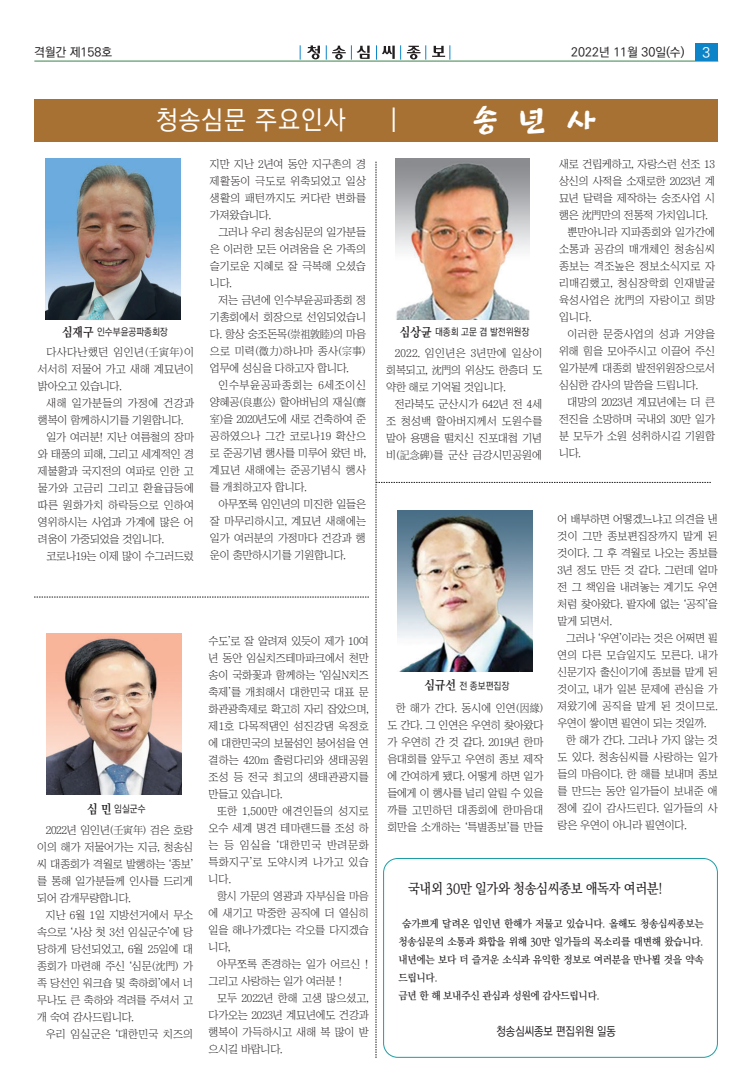
<style>
.page{position:relative;width:752px;height:1092px;background:#fff}
.page>*{position:absolute;margin:0;border:0;box-sizing:border-box;transform-origin:0 0}
.t1{font:32px "Jeju Hallasan";color:#fff;scale:.95 1}
.t2{font:500 26px "Ko Pub Dotum";letter-spacing:.05em;color:#fff;scale:.95 1}
.t3{font:500 14px "Ko Pub Batang";letter-spacing:-.025em;color:#231f20;scale:.9 1}
.t4{font:500 14px "Ko Pub Dotum";color:#fff}
.t5{font:500 12.3px "Ko Pub Dotum";color:#231f20}
.t6{font:500 12px "Ko Pub Dotum";color:#231f20;scale:.9 1}
.t7{font:11px/17px "Chosunilbo NM";letter-spacing:-.01em;color:#231f20;text-align:justify}
.t8{font:11px "Chosunilbo NM";letter-spacing:.015em;color:#231f20}
.t9{font:11px "Chosunilbo NM";letter-spacing:.025em;color:#231f20}
.t10{font:11px "Chosunilbo NM";letter-spacing:.01em;color:#231f20}
.t11{font:500 10.5px/18px "Ko Pub Batang";letter-spacing:-.025em;color:#231f20;scale:.95 1}
.t12{font:500 10px "Ko Pub Dotum";color:#231f20;scale:.9 1}
.s1{font-family:"Ko Pub Batang";font-weight:700;font-size:12.5px}
</style>
<div class="page">
<svg style="left:307px;top:45px;width:13px;height:14px"></svg>
<hr style="left:34px;top:61px;width:683px;height:1px;background:#388449">
<svg style="left:300px;top:45px;width:1px;height:15px"></svg>
<svg style="left:326px;top:45px;width:19px;height:15px"></svg>
<svg style="left:351px;top:45px;width:18px;height:15px"></svg>
<svg style="left:376px;top:45px;width:18px;height:15px"></svg>
<svg style="left:400px;top:45px;width:26px;height:15px"></svg>
<svg style="left:432px;top:45px;width:18px;height:15px"></svg>
<div style="left:694px;top:44px;width:23px;height:17px;background:#0c84c7"></div>
<div style="left:34px;top:99px;width:683px;height:43px;background:#a87134"></div>
<img style="left:45px;top:159px;width:135px;height:161px">
<img style="left:47px;top:634px;width:134px;height:160px">
<svg style="left:34px;top:596px;width:335px;height:1px"></svg>
<svg style="left:375px;top:162px;width:335px;height:895px"></svg>
<p class="t5" style="left:34px;top:46px;width:79px">격월간 제158호</p>
<p class="t5" style="left:571px;top:46px;width:115px">2022년 11월 30일(수)</p>
<p class="t4" style="left:702px;top:45px;width:9px">3</p>
<h2 class="t2" style="left:156px;top:107px;width:201px">청송심문 주요인사</h2>
<h2 class="t2" style="left:388px;top:107px;width:12px">|</h2>
<h1 class="t1" style="left:472px;top:104px;width:131px">송 년 사</h1>
<p class="t12" style="left:62px;top:327px;width:119px"><span class="s1">심재구</span> 인수부윤공파종회장</p>
<p class="t7" style="left:38px;top:344px;width:157px;text-indent:9px">다사다난했던 임인년(壬寅年)이 서서히 저물어 가고 새해 계묘년이 밝아오고 있습니다.</p>
<p class="t9" style="left:46px;top:397px;width:149px">새해 일가분들의 가정에 건강과</p>
<p class="t7" style="left:38px;top:411px;width:147px">행복이 함께하시기를 기원합니다.</p>
<p class="t7" style="left:46px;top:428px;width:149px">일가 여러분! 지난 여름철의 장마</p>
<p class="t7" style="left:38px;top:445px;width:157px">와 태풍의 피해, 그리고 세계적인 경</p>
<p class="t7" style="left:38px;top:462px;width:157px">제불황과 국지전의 여파로 인한 고</p>
<p class="t8" style="left:38px;top:482px;width:157px">물가와 고금리 그리고 환율급등에</p>
<p class="t8" style="left:38px;top:499px;width:157px">따른 원화가치 하락등으로 인하여</p>
<p class="t7" style="left:38px;top:513px;width:157px">영위하시는 사업과 가계에 많은 어</p>
<p class="t7" style="left:38px;top:530px;width:127px">려움이 가중되었을 것입니다.</p>
<p class="t7" style="left:46px;top:547px;width:149px">코로나19는 이제 많이 수그러드렀</p>
<p class="t7" style="left:210px;top:156px;width:157px">지만 지난 2년여 동안 지구촌의 경 제활동이 극도로 위축되었고 일상 생활의 패턴까지도 커다란 변화를 가져왔습니다.</p>
<p class="t7" style="left:210px;top:224px;width:157px;text-indent:9px">그러나 우리 청송심문의 일가분들 은 이러한 모든 어려움을 온 가족의 슬기로운 지혜로 잘 극복해 오셨습 니다.</p>
<p class="t7" style="left:210px;top:292px;width:157px;text-indent:9px">저는 금년에 인수부윤공파종회 정 기총회에서 회장으로 선임되었습니 다. 항상 숭조돈목(崇祖敦睦)의 마음 으로 미력(微力)하나마 종사(宗事) 업무에 성심을 다하고자 합니다.</p>
<p class="t7" style="left:210px;top:377px;width:157px;text-indent:9px">인수부윤공파종회는 6세조이신 양혜공(良惠公) 할아버님의 재실(齋室)을 2020년도에 새로 건축하여 준 공하였으나 그간 코로나19 확산으 로 준공기념 행사를 미루어 왔던 바, 계묘년 새해에는 준공기념식 행사 를 개최하고자 합니다.</p>
<p class="t7" style="left:210px;top:496px;width:157px;text-indent:9px">아무쪼록 임인년의 미진한 일들은 잘 마무리하시고, 계묘년 새해에는 일가 여러분의 가정마다 건강과 행 운이 충만하시기를 기원합니다.</p>
<p class="t12" style="left:87px;top:803px;width:67px"><span class="s1">심 민</span> 임실군수</p>
<p class="t7" style="left:37px;top:821px;width:157px;text-indent:9px">2022년 임인년(壬寅年) 검은 호랑 이의 해가 저물어가는 지금, 청송심 씨 대종회가 격월로 발행하는 ‘종보’ 를 통해 일가분들께 인사를 드리게 되어 감개무량합니다.</p>
<p class="t7" style="left:37px;top:906px;width:157px;text-indent:9px">지난 6월 1일 지방선거에서 무소 속으로 ‘사상 첫 3선 임실군수’에 당 당하게 당선되었고, 6월 25일에 대 종회가 마련해 주신 ‘심문(沈門) 가 족 당선인 워크숍 및 축하회’에서 너 무나도 큰 축하와 격려를 주셔서 고 개 숙여 감사드립니다.</p>
<p class="t10" style="left:46px;top:1028px;width:149px">우리 임실군은 ‘대한민국 치즈의</p>
<p class="t7" style="left:208px;top:632px;width:162px">수도’로 잘 알려져 있듯이 제가 10여 년 동안 임실치즈테마파크에서 천만 송이 국화꽃과 함께하는 ‘임실N치즈 축제’를 개최해서 대한민국 대표 문 화관광축제로 확고히 자리 잡았으며, 제1호 다목적댐인 섬진강댐 옥정호 에 대한민국의 보물섬인 붕어섬을 연 결하는 420m 출렁다리와 생태공원 조성 등 전국 최고의 생태관광지를 만들고 있습니다.</p>
<p class="t7" style="left:208px;top:802px;width:162px;text-indent:9px">또한 1,500만 애견인들의 성지로 오수 세계 명견 테마랜드를 조성 하 는 등 임실을 ‘대한민국 반려문화 특화지구’로 도약시켜 나가고 있습 니다.</p>
<p class="t7" style="left:208px;top:887px;width:162px;text-indent:9px">항시 가문의 영광과 자부심을 마음 에 새기고 막중한 공직에 더 열심히 일을 해나가겠다는 각오를 다지겠습 니다,</p>
<p class="t7" style="left:208px;top:955px;width:162px;text-indent:9px">아무쪼록 존경하는 일가 어르신 ! 그리고 사랑하는 일가 여러분 !</p>
<p class="t7" style="left:208px;top:989px;width:162px;text-indent:9px">모두 2022년 한해 고생 많으셨고, 다가오는 2023년 계묘년에도 건강과 행복이 가득하시고 새해 복 많이 받 으시길 바랍니다.</p>
<p class="t12" style="left:400px;top:327px;width:145px"><span class="s1">심상균</span> 대종회 고문 겸 발전위원장</p>
<p class="t7" style="left:386px;top:344px;width:157px;text-indent:9px">2022. 임인년은 3년만에 일상이 회복되고, 沈門의 위상도 한층더 도 약한 해로 기억될 것입니다.</p>
<p class="t7" style="left:386px;top:395px;width:157px;text-indent:9px">전라북도 군산시가 642년 전 4세 조 청성백 할아버지께서 도원수를 맡아 용맹을 떨치신 진포대첩 기념 비(記念碑)를 군산 금강시민공원에</p>
<p class="t7" style="left:558px;top:156px;width:157px">새로 건립케하고, 자랑스런 선조 13</p>
<p class="t7" style="left:558px;top:173px;width:157px">상신의 사적을 소재로한 2023년 계</p>
<p class="t7" style="left:558px;top:190px;width:157px">묘년 달력을 제작하는 숭조사업 시</p>
<p class="t7" style="left:558px;top:207px;width:150px">행은 沈門만의 전통적 가치입니다.</p>
<p class="t7" style="left:567px;top:224px;width:149px">뿐만아니라 지파종회와 일가간에</p>
<p class="t8" style="left:558px;top:244px;width:157px">소통과 공감의 매개체인 청송심씨</p>
<p class="t8" style="left:558px;top:261px;width:157px">종보는 격조높은 정보소식지로 자</p>
<p class="t9" style="left:558px;top:278px;width:157px">리매김했고, 청심장학회 인재발굴</p>
<p class="t8" style="left:558px;top:295px;width:157px">육성사업은 沈門의 자랑이고 희망</p>
<p class="t7" style="left:558px;top:309px;width:34px">입니다.</p>
<p class="t9" style="left:567px;top:329px;width:149px">이러한 문중사업의 성과 거양을</p>
<p class="t7" style="left:558px;top:343px;width:157px">위해 힘을 모아주시고 이끌어 주신</p>
<p class="t7" style="left:558px;top:360px;width:157px">일가분께 대종회 발전위원장으로서</p>
<p class="t7" style="left:558px;top:377px;width:140px">심심한 감사의 말씀을 드립니다.</p>
<p class="t7" style="left:567px;top:394px;width:149px">대망의 2023년 계묘년에는 더 큰</p>
<p class="t7" style="left:558px;top:411px;width:157px">전진을 소망하며 국내외 30만 일가</p>
<p class="t7" style="left:558px;top:428px;width:157px">분 모두가 소원 성취하시길 기원합</p>
<p class="t7" style="left:558px;top:445px;width:23px">니다.</p>
<p class="t12" style="left:424px;top:680px;width:96px"><span class="s1">심규선</span> 전 종보편집장</p>
<p class="t7" style="left:387px;top:699px;width:157px;text-indent:9px">한 해가 간다. 동시에 인연(因緣) 도 간다. 그 인연은 우연히 찾아왔다 가 우연히 간 것 같다. 2019년 한마 음대회를 앞두고 우연히 종보 제작 에 간여하게 됐다. 어떻게 하면 일가 들에게 이 행사를 널리 알릴 수 있을 까를 고민하던 대종회에 한마음대 회만을 소개하는 ‘특별종보’를 만들</p>
<p class="t7" style="left:557px;top:510px;width:162px">어 배부하면 어떻겠느냐고 의견을 낸 것이 그만 종보편집장까지 맡게 된 것이다. 그 후 격월로 나오는 종보를 3년 정도 만든 것 같다. 그런데 얼마 전 그 책임을 내려놓는 계기도 우연 처럼 찾아왔다. 팔자에 없는 ‘공직’을 맡게 되면서.</p>
<p class="t7" style="left:557px;top:629px;width:162px;text-indent:9px">그러나 ‘우연’이라는 것은 어쩌면 필 연의 다른 모습일지도 모른다. 내가 신문기자 출신이기에 종보를 맡게 된 것이고, 내가 일본 문제에 관심을 가 져왔기에 공직을 맡게 된 것이므로. 우연이 쌓이면 필연이 되는 것일까.</p>
<p class="t7" style="left:557px;top:731px;width:162px;text-indent:9px">한 해가 간다. 그러나 가지 않는 것 도 있다. 청송심씨를 사랑하는 일가 들의 마음이다. 한 해를 보내며 종보 를 만드는 동안 일가들이 보내준 애 정에 깊이 감사드린다. 일가들의 사 랑은 우연이 아니라 필연이다.</p>
<p class="t3" style="left:408px;top:881px;width:284px">국내외 30만 일가와 청송심씨종보 애독자 여러분!</p>
<p class="t11" style="left:398px;top:914px;width:322px;text-indent:4px">숨가쁘게 달려온 임인년 한해가 저물고 있습니다. 올해도 청송심씨종보는 청송심문의 소통과 화합을 위해 30만 일가들의 목소리를 대변해 왔습니다. 내년에는 보다 더 즐거운 소식과 유익한 정보로 여러분을 만나뵐 것을 약속 드립니다.<br>금년 한 해 보내주신 관심과 성원에 감사드립니다.</p>
<p class="t6" style="left:496px;top:1025px;width:134px">청송심씨종보 편집위원 일동</p>
</div>
